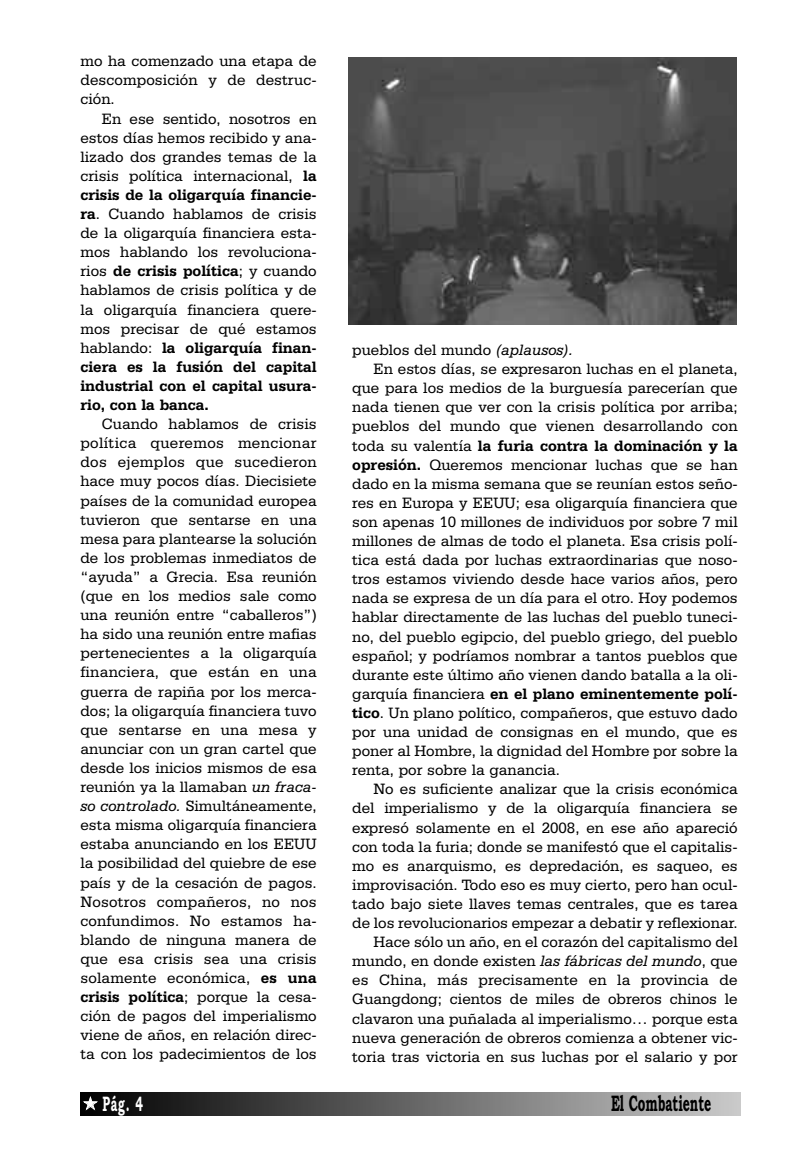
<style>
.page{position:relative;width:787px;height:1170px;background:#fff}
.page>*{position:absolute;margin:0;border:0;box-sizing:border-box;transform-origin:0 0}
.t1{font:700 22.5px "Bookman Old Style";color:#000;scale:.55 1}
.t2{font:700 21px "Bookman Old Style";color:#fff;scale:.55 1}
.t3{font:15.9px/19px "Serifa BT";color:#000;text-align:justify}
.t4{font:700 15.9px "Serifa BT";color:#000}
.s1{font-weight:700}
.s2{font-style:italic}
.s3{font-weight:400}
</style>
<div class="page">
<div style="left:81px;top:1092px;width:659px;height:23px;background:linear-gradient(to right,#000,#cacaca)"></div>
<img style="left:349px;top:58px;width:387px;height:267px">
<svg style="left:84px;top:1097px;width:13px;height:12px"></svg>
<p class="t3" style="left:80px;top:51px;width:238px">mo ha comenzado una etapa de descomposición y de destruc&shy;ción.</p>
<p class="t3" style="left:80px;top:108px;width:238px;text-indent:21px">En ese sentido, nosotros en estos días hemos recibido y ana&shy;lizado dos grandes temas de la crisis política internacional, <span class="s1">la crisis de la oligarquía financie&shy;ra</span>. Cuando hablamos de crisis de la oligarquía financiera esta&shy;mos hablando los revoluciona&shy;rios <span class="s1">de crisis política</span>; y cuando hablamos de crisis política y de la oligarquía financiera quere&shy;mos precisar de qué estamos hablando: <span class="s1">la oligarquía finan&shy;ciera es la fusión del capital industrial con el capital usura&shy;rio, con la banca.</span></p>
<p class="t3" style="left:80px;top:414px;width:238px;text-indent:21px">Cuando hablamos de crisis política queremos mencionar dos ejemplos que sucedieron hace muy pocos días. Diecisiete países de la comunidad europea tuvieron que sentarse en una mesa para plantearse la solución de los problemas inmediatos de “ayuda” a Grecia. Esa reunión (que en los medios sale como una reunión entre “caballeros”) ha sido una reunión entre mafias pertenecientes a la oligarquía financiera, que están en una guerra de rapiña por los merca&shy;dos; la oligarquía financiera tuvo que sentarse en una mesa y anunciar con un gran cartel que desde los inicios mismos de esa reunión ya la llamaban <span class="s2">un fraca&shy;so controlado.</span> Simultáneamente, esta misma oligarquía financiera estaba anunciando en los EEUU la posibilidad del quiebre de ese país y de la cesación de pagos.<br>Nosotros compañeros, no nos confundimos. No estamos ha&shy;blando de ninguna manera de que esa crisis sea una crisis solamente económica, <span class="s1">es una crisis política</span>; porque la cesa&shy;ción de pagos del imperialismo viene de años, en relación direc&shy;ta con los padecimientos de los</p>
<p class="t3" style="left:352px;top:340px;width:222px">pueblos del mundo <span class="s2">(aplausos).</span></p>
<p class="t3" style="left:373px;top:359px;width:366px">En estos días, se expresaron luchas en el planeta,</p>
<p class="t3" style="left:352px;top:378px;width:387px">que para los medios de la burguesía parecerían que</p>
<p class="t3" style="left:352px;top:397px;width:387px">nada tienen que ver con la crisis política por arriba;</p>
<p class="t3" style="left:352px;top:416px;width:387px">pueblos del mundo que vienen desarrollando con</p>
<p class="t4" style="left:352px;top:435px;width:387px"><span class="s3">toda su valentía</span> la furia contra la dominación y la</p>
<p class="t3" style="left:352px;top:454px;width:387px"><span class="s1">opresión.</span> Queremos mencionar luchas que se han</p>
<p class="t3" style="left:352px;top:473px;width:387px">dado en la misma semana que se reunían estos seño-</p>
<p class="t3" style="left:352px;top:493px;width:387px">res en Europa y EEUU; esa oligarquía financiera que</p>
<p class="t3" style="left:352px;top:512px;width:387px">son apenas 10 millones de individuos por sobre 7 mil</p>
<p class="t3" style="left:352px;top:531px;width:387px">millones de almas de todo el planeta. Esa crisis polí-</p>
<p class="t3" style="left:352px;top:550px;width:387px">tica está dada por luchas extraordinarias que noso-</p>
<p class="t3" style="left:352px;top:569px;width:387px">tros estamos viviendo desde hace varios años, pero</p>
<p class="t3" style="left:352px;top:588px;width:387px">nada se expresa de un día para el otro. Hoy podemos</p>
<p class="t3" style="left:352px;top:607px;width:387px">hablar directamente de las luchas del pueblo tuneci-</p>
<p class="t3" style="left:352px;top:626px;width:387px">no, del pueblo egipcio, del pueblo griego, del pueblo</p>
<p class="t3" style="left:352px;top:645px;width:387px">español; y podríamos nombrar a tantos pueblos que</p>
<p class="t3" style="left:352px;top:664px;width:387px">durante este último año vienen dando batalla a la oli-</p>
<p class="t4" style="left:352px;top:684px;width:387px"><span class="s3">garquía financiera</span> en el plano eminentemente polí-</p>
<p class="t3" style="left:352px;top:703px;width:387px"><span class="s1">tico</span>. Un plano político, compañeros, que estuvo dado</p>
<p class="t3" style="left:352px;top:722px;width:387px">por una unidad de consignas en el mundo, que es</p>
<p class="t3" style="left:352px;top:741px;width:387px">poner al Hombre, la dignidad del Hombre por sobre la</p>
<p class="t3" style="left:352px;top:760px;width:209px">renta, por sobre la ganancia.</p>
<p class="t3" style="left:373px;top:779px;width:366px">No es suficiente analizar que la crisis económica</p>
<p class="t3" style="left:352px;top:798px;width:387px">del imperialismo y de la oligarquía financiera se</p>
<p class="t3" style="left:352px;top:817px;width:387px">expresó solamente en el 2008, en ese año apareció</p>
<p class="t3" style="left:352px;top:836px;width:387px">con toda la furia; donde se manifestó que el capitalis-</p>
<p class="t3" style="left:352px;top:855px;width:387px">mo es anarquismo, es depredación, es saqueo, es</p>
<p class="t3" style="left:352px;top:874px;width:387px">improvisación. Todo eso es muy cierto, pero han ocul-</p>
<p class="t3" style="left:352px;top:893px;width:387px">tado bajo siete llaves temas centrales, que es tarea</p>
<p class="t3" style="left:352px;top:912px;width:387px">de los revolucionarios empezar a debatir y reflexionar.</p>
<p class="t3" style="left:373px;top:932px;width:366px">Hace sólo un año, en el corazón del capitalismo del</p>
<p class="t3" style="left:352px;top:951px;width:387px">mundo, en donde existen <span class="s2">las fábricas del mundo</span>, que</p>
<p class="t3" style="left:352px;top:970px;width:387px">es China, más precisamente en la provincia de</p>
<p class="t3" style="left:352px;top:989px;width:387px">Guangdong; cientos de miles de obreros chinos le</p>
<p class="t3" style="left:352px;top:1008px;width:387px">clavaron una puñalada al imperialismo… porque esta</p>
<p class="t3" style="left:352px;top:1027px;width:387px">nueva generación de obreros comienza a obtener vic-</p>
<p class="t3" style="left:352px;top:1046px;width:387px">toria tras victoria en sus luchas por el salario y por</p>
<h2 class="t2" style="left:102px;top:1091px;width:76px">Pág. 4</h2>
<h1 class="t1" style="left:611px;top:1089px;width:184px">El Combatiente</h1>
</div>
